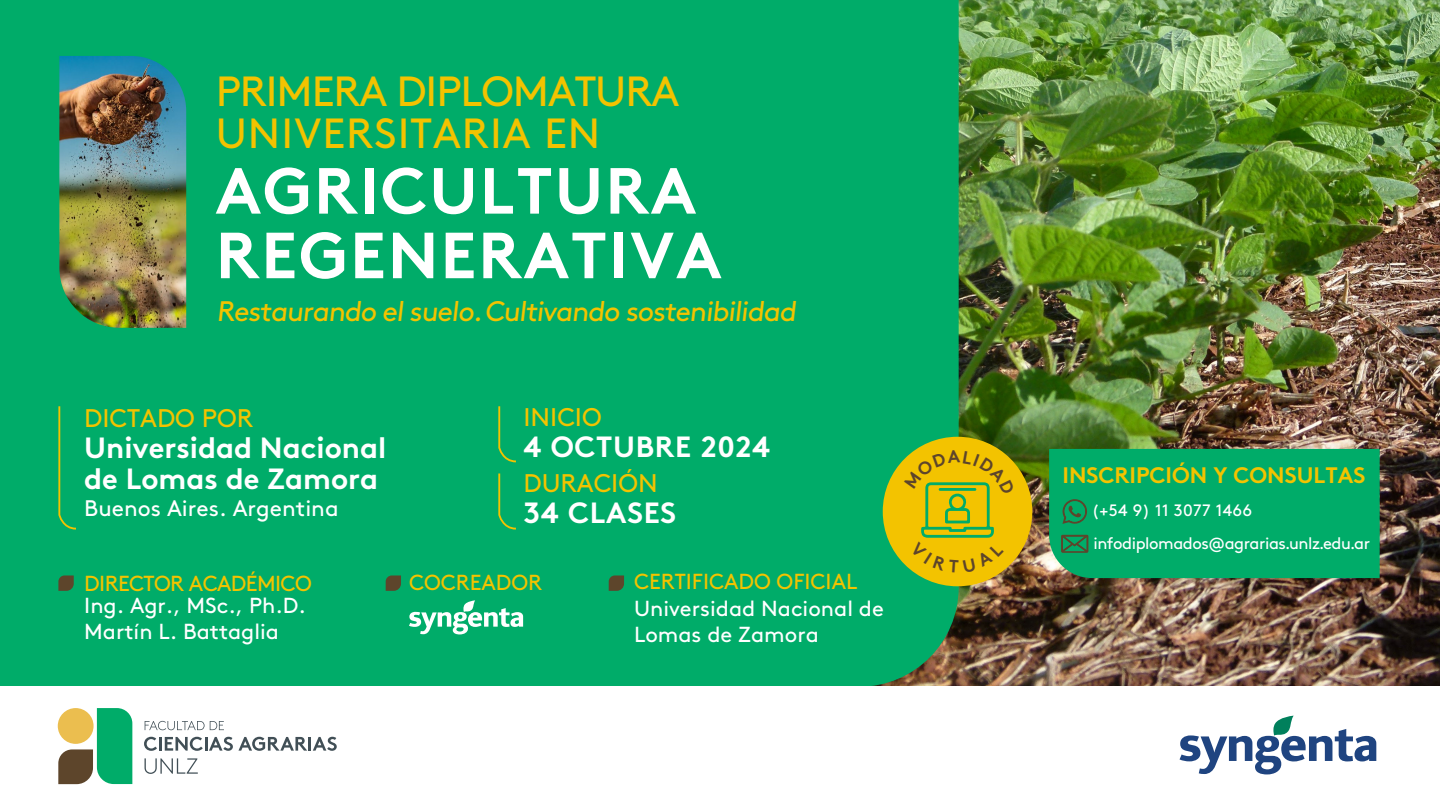
<style>
.page{position:relative;width:1440px;height:810px;background:#fff}
.page>*{position:absolute;margin:0;border:0;box-sizing:border-box;transform-origin:0 0}
.t1{font:700 65.03px/64.6px "Brown Pro";letter-spacing:.03em;color:#fff}
.t2{font:42.15px/42px "Brown Pro";letter-spacing:-.025em;color:#f3c300}
.t3{font:700 29.25px/30.6px "Brown Pro";color:#fff}
.t4{font:700 29.25px "Brown Pro";letter-spacing:.025em;color:#fff}
.t5{font:28.28px "Brown Pro";color:#f3c300}
.t6{font:25.5px "Brown Pro";color:#f3c300}
.t7{font:22.5px "Brown Pro";color:#fff}
.t8{font:700 22.42px "Brown Pro";color:#f3c300}
.t9{font:21.75px/26.1px "Brown Pro";color:#fff}
.t10{font:21.75px "Brown Pro";color:#f3c300}
.t11{font:21.75px "Brown Pro";letter-spacing:-.025em;color:#f3c300}
.t12{font:16.5px/33.3px "Brown Pro";letter-spacing:-.025em;color:#fff}
</style>
<div class="page">
<img style="left:959px;top:0;width:481px;height:686px">
<div style="left:0;top:0;width:959px;height:686px;background:#00ac69"></div>
<svg style="left:145px;top:721px;width:79px;height:9px"></svg>
<svg style="left:144px;top:737px;width:13px;height:14px"></svg>
<hr style="left:159px;top:737px;width:3px;height:14px;background:#414f56">
<svg style="left:165px;top:737px;width:172px;height:14px"></svg>
<svg style="left:145px;top:758px;width:53px;height:16px"></svg>
<svg style="left:58px;top:708px;width:74px;height:76px"></svg>
<svg style="left:1180px;top:716px;width:196px;height:59px"></svg>
<svg style="left:409px;top:600px;width:114px;height:34px"></svg>
<div style="left:883px;top:437px;width:149px;height:149px;background:#f3c300;border-radius:50%"></div>
<img style="left:59px;top:56px;width:127px;height:272px">
<svg style="left:57px;top:404px;width:21px;height:127px"></svg>
<svg style="left:497px;top:472px;width:21px;height:59px"></svg>
<svg style="left:497px;top:404px;width:21px;height:59px"></svg>
<svg style="left:58px;top:575px;width:16px;height:16px"></svg>
<svg style="left:386px;top:575px;width:15px;height:16px"></svg>
<svg style="left:609px;top:575px;width:15px;height:16px"></svg>
<div style="left:1049px;top:449px;width:331px;height:129px;background:#00ac69"></div>
<svg style="left:904px;top:450px;width:111px;height:123px"></svg>
<h2 class="t2" style="left:216px;top:67px;width:465px">PRIMERA DIPLOMATURA<br>UNIVERSITARIA EN</h2>
<h1 class="t1" style="left:216px;top:152px;width:507px">AGRICULTURA<br>REGENERATIVA</h1>
<h3 class="t5" style="left:216px;top:290px;width:586px">Restaurando elsuelo.Cultivando sostenibilidad</h3>
<p class="t6" style="left:84px;top:399px;width:170px">DICTADO POR</p>
<h3 class="t3" style="left:84px;top:429px;width:303px">Universidad Nacional de Lomas de Zamora</h3>
<p class="t7" style="left:84px;top:491px;width:256px">Buenos Aires. Argentina</p>
<p class="t11" style="left:84px;top:567px;width:229px">DIRECTOR ACADÉMICO</p>
<p class="t9" style="left:84px;top:591px;width:223px">Ing. Agr., MSc., Ph.D.<br>Martín L. Battaglia</p>
<p class="t6" style="left:523px;top:398px;width:80px">INICIO</p>
<h3 class="t4" style="left:523px;top:423px;width:248px">4 OCTUBRE 2024</h3>
<p class="t6" style="left:523px;top:464px;width:136px">DURACIÓN</p>
<h3 class="t4" style="left:523px;top:489px;width:154px">34 CLASES</h3>
<p class="t12" style="left:1092px;top:492px;width:280px">(+54 9) 11 3077 1466 infodiplomados@agrarias.unlz.edu.ar</p>
<p class="t8" style="left:1062px;top:457px;width:305px">INSCRIPCIÓN Y CONSULTAS</p>
<p class="t10" style="left:409px;top:566px;width:135px">COCREADOR</p>
<p class="t10" style="left:634px;top:565px;width:225px">CERTIFICADO OFICIAL</p>
<p class="t9" style="left:634px;top:593px;width:251px">Universidad Nacional de<br>Lomas de Zamora</p>
</div>
